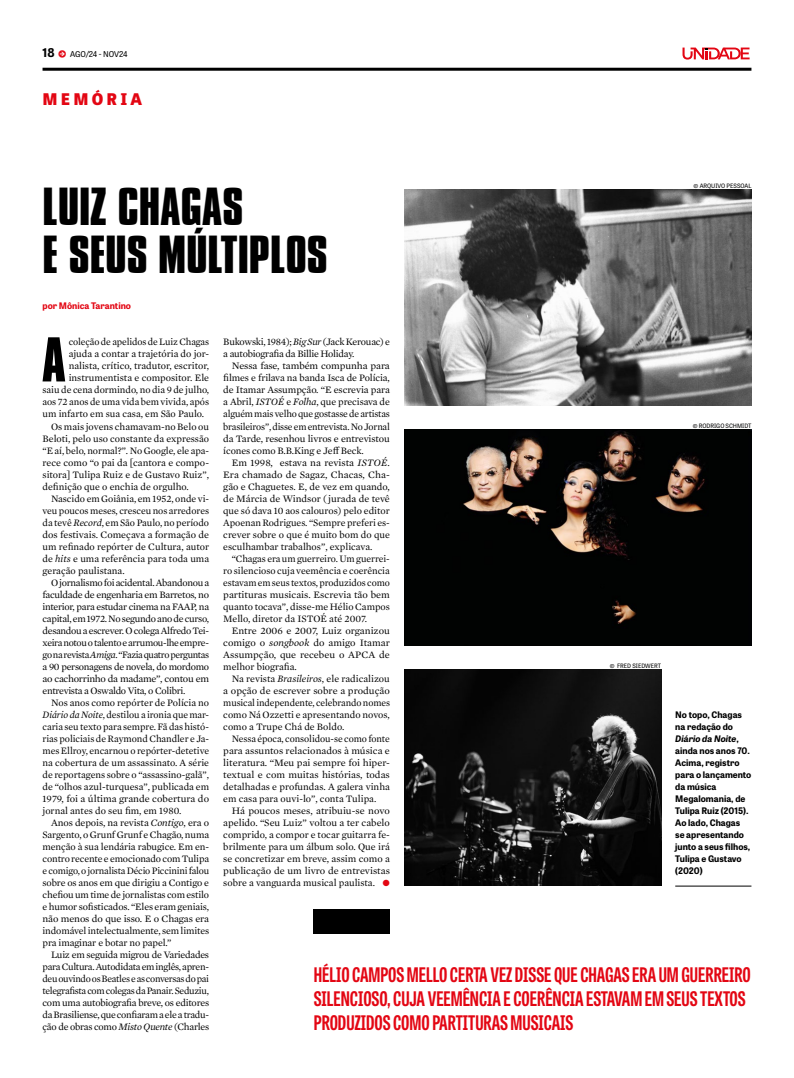
<style>
.page{position:relative;width:794px;height:1078px;background:#fff}
.page>*{position:absolute;margin:0;border:0;box-sizing:border-box;transform-origin:0 0}
.t1{font:700 54.3px "Compacta BT";color:#000}
.t2{font:700 46px/48px "Compacta BT";color:#000}
.t3{font:700 20px/24px "Tablet Gothic Compressed";color:#e30613}
.t4{font:800 16px "Tablet Gothic";letter-spacing:.2em;color:#e30613}
.t5{font:10px/12px "Mercury Text G1";letter-spacing:-.01em;color:#000;text-align:justify}
.t6{font:10px "Mercury Text G1";letter-spacing:-.03em;color:#000}
.t7{font:10px "Mercury Text G1";letter-spacing:-.035em;color:#000}
.t8{font:10px "Mercury Text G1";letter-spacing:-.04em;color:#000}
.t9{font:700 9px/12px "Tablet Gothic";color:#000}
.t10{font:700 9px "Tablet Gothic";color:#e30613}
.t11{font:8px "Tablet Gothic";letter-spacing:-.01em;color:#000}
.t12{font:6px "Tablet Gothic";color:#000}
.s1{font-weight:700;font-size:12px}
.s2{font-family:"Mercury Text G1";font-size:10px;color:#e30613}
.s3{font-style:italic}
.s4{color:#e30613}
</style>
<div class="page">
<hr style="left:43px;top:68px;width:708px;height:3px;background:#000">
<svg style="left:682px;top:48px;width:67px;height:12px"></svg>
<div style="left:314px;top:909px;width:76px;height:24px;background:#000"></div>
<img style="left:404px;top:189px;width:347px;height:217px">
<img style="left:404px;top:429px;width:347px;height:216px">
<img style="left:404px;top:669px;width:257px;height:216px">
<hr style="left:675px;top:885px;width:76px;height:1px;background:#000">
<p class="t11" style="left:43px;top:49px;width:86px"><span class="s1">18</span> <span class="s2">•</span> AGO/24 - NOV24</p>
<h3 class="t4" style="left:43px;top:88px;width:101px">MEMÓRIA</h3>
<h2 class="t2" style="left:43px;top:183px;width:287px">LUIZ CHAGAS<br>E SEUS MÚLTIPLOS</h2>
<p class="t10" style="left:43px;top:300px;width:90px">por Mônica Tarantino</p>
<p class="t12" style="left:693px;top:181px;width:59px">© ARQUIVO PESSOAL</p>
<h1 class="t1" style="left:42px;top:326px;width:26px">A</h1>
<p class="t5" style="left:69px;top:335px;width:142px">coleção de apelidos de Luiz Chagas</p>
<p class="t5" style="left:69px;top:347px;width:142px">ajuda a contar a trajetória do jor-</p>
<p class="t5" style="left:69px;top:359px;width:142px">nalista, crítico, tradutor, escritor,</p>
<p class="t5" style="left:69px;top:371px;width:142px">instrumentista e compositor. Ele</p>
<p class="t5" style="left:43px;top:383px;width:168px">saiu de cena dormindo, no dia 9 de julho,</p>
<p class="t5" style="left:43px;top:395px;width:168px">aos 72 anos de uma vida bem vivida, após</p>
<p class="t5" style="left:43px;top:407px;width:163px">um infarto em sua casa, em São Paulo.</p>
<p class="t5" style="left:51px;top:419px;width:160px">Os mais jovens chamavam-no Belo ou</p>
<p class="t5" style="left:43px;top:431px;width:168px">Beloti, pelo uso constante da expressão</p>
<p class="t5" style="left:43px;top:443px;width:168px">“E aí, belo, normal?”. No Google, ele apa-</p>
<p class="t5" style="left:43px;top:455px;width:168px">rece como “o pai da [cantora e compo-</p>
<p class="t5" style="left:43px;top:467px;width:168px">sitora] Tulipa Ruiz e de Gustavo Ruiz”,</p>
<p class="t5" style="left:43px;top:479px;width:148px">definição que o enchia de orgulho.</p>
<p class="t5" style="left:51px;top:491px;width:160px">Nascido em Goiânia, em 1952, onde vi-</p>
<p class="t5" style="left:43px;top:503px;width:168px">veu poucos meses, cresceu nos arredores</p>
<p class="t5" style="left:43px;top:515px;width:168px">da tevê <span class="s3">Record</span>, em São Paulo, no período</p>
<p class="t5" style="left:43px;top:527px;width:168px">dos festivais. Começava a formação de</p>
<p class="t5" style="left:43px;top:539px;width:168px">um refinado repórter de Cultura, autor</p>
<p class="t5" style="left:43px;top:551px;width:168px">de <span class="s3">hits</span> e uma referência para toda uma</p>
<p class="t5" style="left:43px;top:563px;width:84px">geração paulistana.</p>
<p class="t6" style="left:51px;top:575px;width:160px">O jornalismo foi acidental. Abandonou a</p>
<p class="t6" style="left:43px;top:587px;width:168px">faculdade de engenharia em Barretos, no</p>
<p class="t6" style="left:43px;top:599px;width:168px">interior, para estudar cinema na FAAP, na</p>
<p class="t6" style="left:43px;top:611px;width:168px">capital, em 1972. No segundo ano de curso,</p>
<p class="t6" style="left:43px;top:623px;width:168px">desandou a escrever. O colega Alfredo Tei-</p>
<p class="t7" style="left:43px;top:635px;width:168px">xeira notou o talento e arrumou-lhe empre-</p>
<p class="t8" style="left:43px;top:647px;width:168px">go na revista <span class="s3">Amiga</span>. “Fazia quatro perguntas</p>
<p class="t6" style="left:43px;top:659px;width:168px">a 90 personagens de novela, do mordomo</p>
<p class="t6" style="left:43px;top:671px;width:168px">ao cachorrinho da madame”, contou em</p>
<p class="t6" style="left:43px;top:683px;width:144px">entrevista a Oswaldo Vita, o Colibri.</p>
<p class="t5" style="left:51px;top:695px;width:160px">Nos anos como repórter de Polícia no</p>
<p class="t5" style="left:43px;top:707px;width:168px"><span class="s3">Diário da Noite</span>, destilou a ironia que mar-</p>
<p class="t5" style="left:43px;top:719px;width:168px">caria seu texto para sempre. Fã das histó-</p>
<p class="t5" style="left:43px;top:731px;width:168px">rias policiais de Raymond Chandler e Ja-</p>
<p class="t5" style="left:43px;top:743px;width:168px">mes Ellroy, encarnou o repórter-detetive</p>
<p class="t5" style="left:43px;top:755px;width:168px">na cobertura de um assassinato. A série</p>
<p class="t5" style="left:43px;top:767px;width:168px">de reportagens sobre o “assassino-galã”,</p>
<p class="t5" style="left:43px;top:779px;width:168px">de “olhos azul-turquesa”, publicada em</p>
<p class="t5" style="left:43px;top:791px;width:168px">1979, foi a última grande cobertura do</p>
<p class="t5" style="left:43px;top:803px;width:140px">jornal antes do seu fim, em 1980.</p>
<p class="t5" style="left:51px;top:815px;width:160px">Anos depois, na revista <span class="s3">Contigo</span>, era o</p>
<p class="t5" style="left:43px;top:827px;width:168px">Sargento, o Grunf Grunf e Chagão, numa</p>
<p class="t5" style="left:43px;top:839px;width:168px">menção à sua lendária rabugice. Em en-</p>
<p class="t5" style="left:43px;top:851px;width:168px">contro recente e emocionado com Tulipa</p>
<p class="t5" style="left:43px;top:863px;width:168px">e comigo, o jornalista Décio Piccinini falou</p>
<p class="t5" style="left:43px;top:875px;width:168px">sobre os anos em que dirigiu a Contigo e</p>
<p class="t5" style="left:43px;top:887px;width:168px">chefiou um time de jornalistas com estilo</p>
<p class="t5" style="left:43px;top:899px;width:168px">e humor sofisticados. “Eles eram geniais,</p>
<p class="t5" style="left:43px;top:911px;width:168px">não menos do que isso. E o Chagas era</p>
<p class="t5" style="left:43px;top:923px;width:168px">indomável intelectualmente, sem limites</p>
<p class="t5" style="left:43px;top:935px;width:130px">pra imaginar e botar no papel.”</p>
<p class="t5" style="left:51px;top:947px;width:160px">Luiz em seguida migrou de Variedades</p>
<p class="t6" style="left:43px;top:959px;width:168px">para Cultura. Autodidata em inglês, apren-</p>
<p class="t7" style="left:43px;top:971px;width:168px">deu ouvindo os Beatles e as conversas do pai</p>
<p class="t6" style="left:43px;top:983px;width:168px">telegrafista com colegas da Panair. Seduziu,</p>
<p class="t5" style="left:43px;top:995px;width:168px">com uma autobiografia breve, os editores</p>
<p class="t5" style="left:43px;top:1007px;width:168px">da Brasiliense, que confiaram a ele a tradu-</p>
<p class="t5" style="left:43px;top:1019px;width:168px">ção de obras como <span class="s3">Misto Quente</span> (Charles</p>
<p class="t5" style="left:223px;top:335px;width:168px">Bukowski, 1984); <span class="s3">Big Sur</span> (Jack Kerouac) e a autobiografia da Billie Holiday.</p>
<p class="t5" style="left:223px;top:359px;width:168px;text-indent:9px">Nessa fase, também compunha para filmes e frilava na banda Isca de Polícia, de Itamar Assumpção. “E escrevia para a Abril, <span class="s3">ISTOÉ</span> e <span class="s3">Folha</span>, que precisava de alguém mais velho que gostasse de artistas brasileiros”, disse em entrevista. No Jornal da Tarde, resenhou livros e entrevistou ícones como B.B.King e Jeff Beck.</p>
<p class="t5" style="left:223px;top:455px;width:168px;text-indent:9px">Em 1998, estava na revista <span class="s3">ISTOÉ</span>.<br>Era chamado de Sagaz, Chacas, Cha&shy;gão e Chaguetes. E, de vez em quando, de Márcia de Windsor ( jurada de tevê que só dava 10 aos calouros) pelo editor Apoenan Rodrigues. “Sempre preferi es&shy;crever sobre o que é muito bom do que esculhambar trabalhos”, explicava.</p>
<p class="t5" style="left:223px;top:551px;width:168px;text-indent:9px">“Chagas era um guerreiro. Um guerrei&shy;ro silencioso cuja veemência e coerência estavam em seus textos, produzidos como partituras musicais. Escrevia tão bem quanto tocava”, disse-me Hélio Campos Mello, diretor da ISTOÉ até 2007.</p>
<p class="t5" style="left:223px;top:623px;width:168px;text-indent:9px">Entre 2006 e 2007, Luiz organizou comigo o <span class="s3">songbook</span> do amigo Itamar Assumpção, que recebeu o APCA de melhor biografia.</p>
<p class="t5" style="left:223px;top:671px;width:168px;text-indent:9px">Na revista <span class="s3">Brasileiros</span>, ele radicalizou a opção de escrever sobre a produção musical independente, celebrando nomes como Ná Ozzetti e apresentando novos, como a Trupe Chá de Boldo.</p>
<p class="t5" style="left:223px;top:731px;width:168px;text-indent:9px">Nessa época, consolidou-se como fonte para assuntos relacionados à música e literatura. “Meu pai sempre foi hiper&shy;textual e com muitas histórias, todas detalhadas e profundas. A galera vinha em casa para ouvi-lo”, conta Tulipa.</p>
<p class="t5" style="left:223px;top:803px;width:168px;text-indent:9px">Há poucos meses, atribuiu-se novo apelido. “Seu Luiz” voltou a ter cabelo comprido, a compor e tocar guitarra fe&shy;brilmente para um álbum solo. Que irá se concretizar em breve, assim como a publicação de um livro de entrevistas sobre a vanguarda musical paulista. <span class="s4">•</span></p>
<p class="t12" style="left:692px;top:421px;width:60px">© RODRIGO SCHMIDT</p>
<p class="t12" style="left:610px;top:661px;width:53px">© FRED SIEDWERT</p>
<p class="t9" style="left:675px;top:708px;width:78px">No topo, Chagas na redação do<br><span class="s3">Diário da Noite</span>, ainda nos anos 70.<br>Acima, registro para o lançamento da música<br>Megalomania, de<br>Tulipa Ruiz (2015).<br>Ao lado, Chagas se apresentando junto a seus filhos,<br>Tulipa e Gustavo (2020)</p>
<h3 class="t3" style="left:314px;top:961px;width:438px">HÉLIO CAMPOS MELLO CERTA VEZ DISSE QUE CHAGAS ERA UM GUERREIRO<br>SILENCIOSO, CUJA VEEMÊNCIA E COERÊNCIA ESTAVAM EM SEUS TEXTOS<br>PRODUZIDOS COMO PARTITURAS MUSICAIS</h3>
</div>
